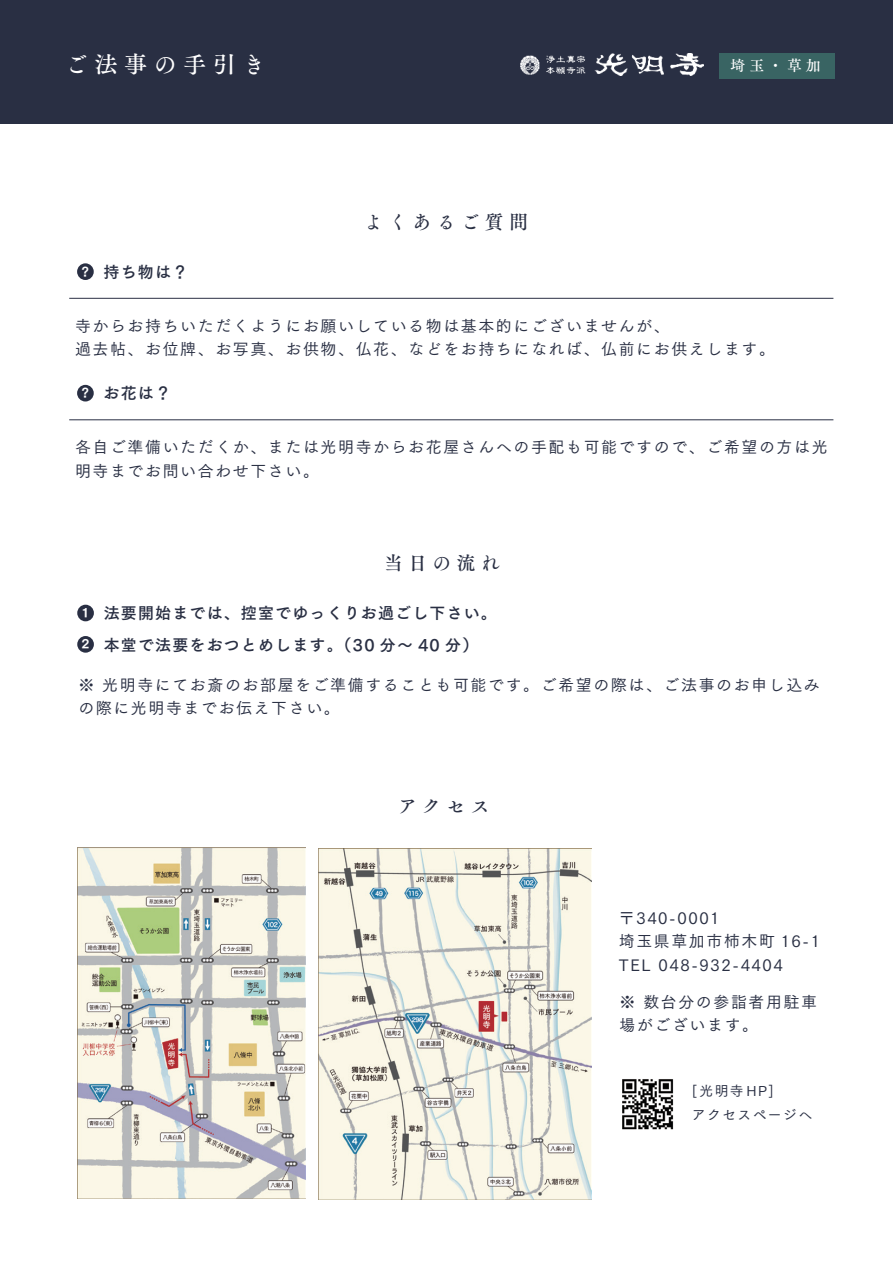
<style>
.page{position:relative;width:893px;height:1263px;background:#fff}
.page>*{position:absolute;margin:0;border:0;box-sizing:border-box;transform-origin:0 0}
.t1{font:23.4px "Tsuku A Old Min Pr 6 D";letter-spacing:.265em;color:#fff}
.t2{font:19.2px "Tsuku A Old Min Pr 6 D";letter-spacing:.265em;color:#292f43}
.t3{font:15.9px/23.4px "Tsuku Go Pro M";letter-spacing:.1em;color:#292f43}
.t4{font:15.9px/31.3px "Tsuku Go Pro B";letter-spacing:.075em;color:#292f43}
.t5{font:14.85px "Tsuku A Old Min Pr 6 D";color:#fff}
.t6{font:13.8px/23.4px "Tsuku Go Pro M";letter-spacing:.1em;color:#292f43}
.s1{font-family:"Tsuku Go Pro E";font-size:11.55px;color:#fff}
</style>
<div class="page">
<div style="left:0;top:0;width:893px;height:123px;background:#292f43"></div>
<div style="left:77px;top:605px;width:17px;height:16px;background:#292f43;border-radius:50%"></div>
<div style="left:77px;top:636px;width:17px;height:17px;background:#292f43;border-radius:50%"></div>
<hr style="left:69px;top:298px;width:764px;height:1px;background:#292f43">
<div style="left:77px;top:263px;width:17px;height:17px;background:#292f43;border-radius:50%"></div>
<hr style="left:69px;top:420px;width:764px;height:1px;background:#292f43">
<div style="left:77px;top:385px;width:17px;height:16px;background:#292f43;border-radius:50%"></div>
<div style="left:719px;top:53px;width:116px;height:26px;background:#396463"></div>
<img style="left:521px;top:53px;width:182px;height:23px">
<img style="left:318px;top:848px;width:273px;height:351px">
<img style="left:77px;top:848px;width:228px;height:351px">
<img style="left:622px;top:1079px;width:51px;height:50px">
<h1 class="t1" style="left:65px;top:43px;width:202px">ご法事の手引き</h1>
<p class="t4" style="left:79px;top:254px;width:110px"><span class="s1">？</span> 持ち物は？</p>
<p class="t2" style="left:364px;top:205px;width:166px">よくあるご質問</p>
<p class="t5" style="left:731px;top:52px;width:92px">埼玉・草加</p>
<p class="t3" style="left:75px;top:312px;width:701px">寺からお持ちいただくようにお願いしている物は基本的にございませんが、<br>過去帖、お位牌、お写真、お供物、仏花、などをお持ちになれば、仏前にお供えします。</p>
<p class="t4" style="left:79px;top:376px;width:93px"><span class="s1">？</span> お花は？</p>
<p class="t3" style="left:75px;top:434px;width:754px">各自ご準備いただくか、または光明寺からお花屋さんへの手配も可能ですので、ご希望の方は光明寺までお問い合わせ下さい。</p>
<p class="t2" style="left:384px;top:546px;width:117px">当日の流れ</p>
<p class="t4" style="left:80px;top:596px;width:419px"><span class="s1">１</span> 法要開始までは、控室でゆっくりお過ごし下さい。<br><span class="s1">2</span> 本堂で法要をおつとめします。（30 分～ 40 分）</p>
<p class="t3" style="left:78px;top:671px;width:743px">※ 光明寺にてお斎のお部屋をご準備することも可能です。ご希望の際は、ご法事のお申し込みの際に光明寺までお伝え下さい。</p>
<p class="t2" style="left:398px;top:789px;width:93px">アクセス</p>
<p class="t3" style="left:619px;top:905px;width:220px">〒340-0001<br>埼玉県草加市柿木町 16-1　<br>TEL 048-932-4404</p>
<p class="t3" style="left:619px;top:988px;width:199px">※ 数台分の参詣者用駐車場がございます。</p>
<p class="t6" style="left:692px;top:1078px;width:122px">[光明寺HP]<br>アクセスページへ</p>
</div>
